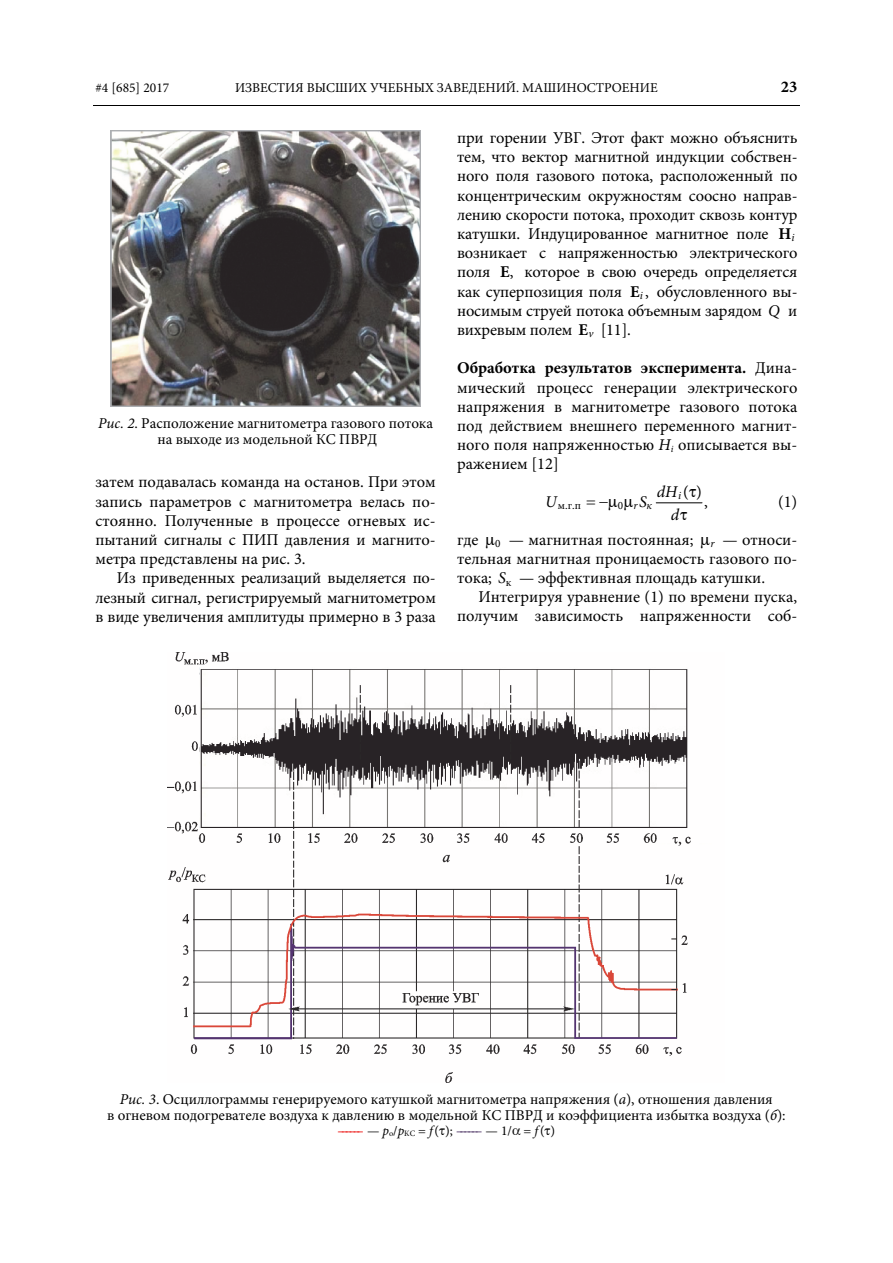
<style>
.page{position:relative;width:893px;height:1263px;background:#fff}
.page>*{position:absolute;margin:0;border:0;box-sizing:border-box;transform-origin:0 0}
.t1{font:16.5px/19.2px "Minion Pro";letter-spacing:-.005em;color:#000;text-align:justify}
.t2{font:italic 16.5px "Minion Pro";color:#000}
.t3{font:700 16.5px "Minion Pro";color:#000}
.t4{font:15px/15.8px "Minion Pro";color:#000;text-align:center}
.t5{font:13.5px "Minion Pro";color:#000}
.t6{font:11.1px "Minion Pro";color:#000}
.t7{font:italic 11.1px "Minion Pro";color:#000}
.s1{font-style:italic}
.s2{font-weight:700}
.s3{font-style:italic;font-size:16.35px}
.s4{font-style:normal}
.s5{font-weight:700;color:#ee2a28}
.s6{font-size:8.25px}
.s7{font-weight:700;color:#634d77}
</style>
<div class="page">
<hr style="left:93px;top:105px;width:706px;height:1px;background:#000">
<hr style="left:656px;top:502px;width:46px;height:1px;background:#000">
<img style="left:110px;top:131px;width:311px;height:276px">
<img style="left:168px;top:653px;width:523px;height:430px">
<p class="t5" style="left:95px;top:82px;width:75px">#4 [685] 2017</p>
<p class="t5" style="left:235px;top:82px;width:424px">ИЗВЕСТИЯ ВЫСШИХ УЧЕБНЫХ ЗАВЕДЕНИЙ. МАШИНОСТРОЕНИЕ</p>
<p class="t3" style="left:781px;top:80px;width:18px">23</p>
<p class="t4" style="left:98px;top:417px;width:336px"><span class="s1">Рис. 2</span>. Расположение магнитометра газового потока на выходе из модельной КС ПВРД</p>
<p class="t1" style="left:95px;top:474px;width:342px">затем подавалась команда на останов. При этом запись параметров с магнитометра велась по&shy;стоянно. Полученные в процессе огневых ис&shy;пытаний сигналы с ПИП давления и магнито&shy;метра представлены на рис. 3.</p>
<p class="t1" style="left:95px;top:570px;width:342px;text-indent:21px">Из приведенных реализаций выделяется по&shy;лезный сигнал, регистрируемый магнитометром в виде увеличения амплитуды примерно в 3 раза</p>
<p class="t1" style="left:457px;top:130px;width:342px;text-align:left">при горении УВГ. Этот факт можно объяснить тем, что вектор магнитной индукции собствен&shy;ного поля газового потока, расположенный по концентрическим окружностям соосно направ&shy;лению скорости потока, проходит сквозь контур катушки. Индуцированное магнитное поле <span class="s2">H</span><sub>i </sub>возникает с напряженностью электрического поля <span class="s2">E</span>, которое в свою очередь определяется как суперпозиция поля</p>
<p class="t1" style="left:457px;top:283px;width:342px;text-indent:173px"><span class="s2">E</span><sub>i</sub> обусловленного вы&shy;носимым струей потока объемным зарядом <span class="s3">Q</span> и вихревым полем <span class="s2">E</span><sub>v</sub> [11].</p>
<p class="t1" style="left:457px;top:360px;width:342px"><span class="s2">Обработка результатов эксперимента.</span> Дина&shy;мический процесс генерации электрического напряжения в магнитометре газового потока под действием внешнего переменного магнит&shy;ного поля напряженностью <span class="s1">H</span><sub>i</sub> описывается вы&shy;ражением [12]</p>
<p class="t6" style="left:558px;top:502px;width:24px">м.г.п</p>
<p class="t6" style="left:618px;top:502px;width:7px">0</p>
<p class="t1" style="left:645px;top:283px;width:5px">,</p>
<p class="t2" style="left:657px;top:485px;width:46px">dH <span class="s4">( )</span></p>
<p class="t7" style="left:678px;top:491px;width:5px">i</p>
<p class="t1" style="left:778px;top:494px;width:21px">(1)</p>
<p class="t1" style="left:457px;top:531px;width:342px">где <sub>0</sub> — магнитная постоянная; <sub>r</sub> — относи&shy;тельная магнитная проницаемость газового по&shy;тока; <span class="s1">S</span><sub>к</sub> — эффективная площадь катушки.</p>
<p class="t1" style="left:457px;top:589px;width:342px;text-align:right">Интегрируя уравнение (1) по времени пуска, получим зависимость напряженности соб-</p>
<p class="t2" style="left:545px;top:495px;width:13px">U</p>
<p class="t2" style="left:639px;top:495px;width:9px">S</p>
<p class="t7" style="left:634px;top:502px;width:20px">r к</p>
<p class="t1" style="left:704px;top:494px;width:5px">,</p>
<p class="t2" style="left:671px;top:508px;width:18px">d▼</p>
<p class="t4" style="left:107px;top:1093px;width:680px"><span class="s1">Рис. 3</span>. Осциллограммы генерируемого катушкой магнитометра напряжения (<span class="s1">а</span>), отношения давления<br>в огневом подогревателе воздуха к давлению в модельной КС ПВРД и коэффициента избытка воздуха (<span class="s1">б</span>):</p>
<p class="t5" style="left:337px;top:1125px;width:219px"><span class="s5">––––––</span> — <span class="s1">p</span><span class="s6">о</span>/<span class="s1">p</span><span class="s6">КС</span> = <span class="s1">f</span>(▼); <span class="s7">––––––</span> — 1/ = <span class="s1">f</span>(▼)</p>
</div>
